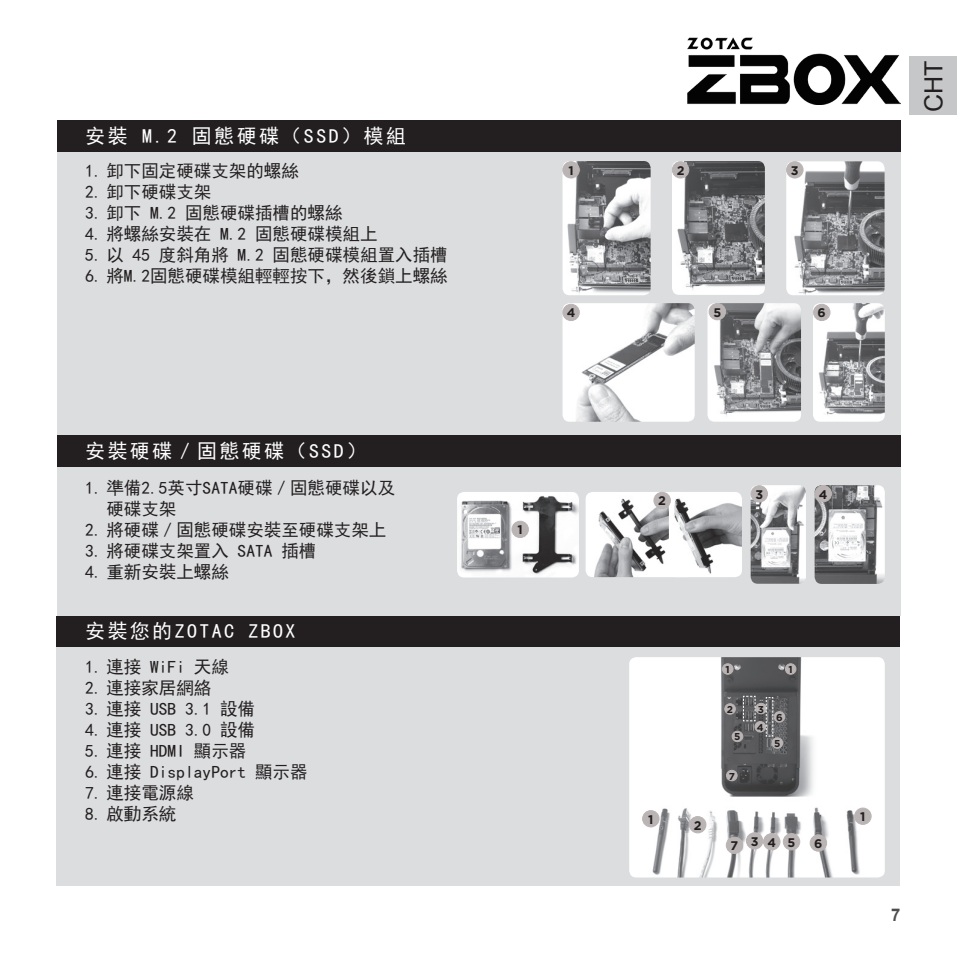
<style>
.page{position:relative;width:957px;height:957px;background:#fff}
.page>*{position:absolute;margin:0;border:0;box-sizing:border-box;transform-origin:0 0}
.t1{font:25px "Arial";color:#231f20}
.t2{font:20px "Sim Hei";letter-spacing:.12em;color:#fff}
.t3{font:17.5px/21px "Sim Hei";color:#231f20}
.t4{font:700 17.5px "Arial";color:#4c4d4f;scale:.95 1}
.t5{font:700 12.5px "Gotham";color:#231f20}
.t6{font:700 10px/18.2px "Gotham";color:#231f20}
</style>
<div class="page">
<div style="left:57px;top:616px;width:843px;height:32px;background:#231f20"></div>
<div style="left:57px;top:120px;width:843px;height:32px;background:#231f20"></div>
<div style="left:57px;top:435px;width:843px;height:32px;background:#231f20"></div>
<div style="left:57px;top:648px;width:843px;height:238px;background:#dcdddf"></div>
<div style="left:57px;top:152px;width:843px;height:283px;background:#dcdddf"></div>
<div style="left:57px;top:467px;width:843px;height:149px;background:#dcdddf"></div>
<img style="left:688px;top:38px;width:212px;height:66px">
<div style="left:910px;top:57px;width:47px;height:58px;background:#c6c7c8"></div>
<img style="left:562px;top:161px;width:88px;height:134px">
<img style="left:672px;top:161px;width:93px;height:134px">
<img style="left:786px;top:161px;width:98px;height:134px">
<img style="left:562px;top:303px;width:132px;height:119px">
<img style="left:707px;top:303px;width:94px;height:119px">
<img style="left:813px;top:303px;width:72px;height:119px">
<div style="left:563px;top:162px;width:16px;height:16px;background:#bab5b4;border-radius:50%"></div>
<div style="left:562px;top:161px;width:17px;height:17px;border:1px solid #bab5b4;border-radius:50%"></div>
<div style="left:672px;top:162px;width:17px;height:16px;background:#bab5b4;border-radius:50%"></div>
<div style="left:672px;top:161px;width:17px;height:17px;border:1px solid #bab5b4;border-radius:50%"></div>
<div style="left:786px;top:162px;width:17px;height:16px;background:#bab5b4;border-radius:50%"></div>
<div style="left:786px;top:161px;width:17px;height:17px;border:1px solid #bab5b4;border-radius:50%"></div>
<div style="left:563px;top:304px;width:16px;height:16px;background:#bab5b4;border-radius:50%"></div>
<div style="left:562px;top:304px;width:17px;height:17px;border:1px solid #bab5b4;border-radius:50%"></div>
<div style="left:709px;top:303px;width:16px;height:17px;background:#bab5b4;border-radius:50%"></div>
<div style="left:709px;top:303px;width:17px;height:17px;border:1px solid #bab5b4;border-radius:50%"></div>
<div style="left:813px;top:304px;width:17px;height:16px;background:#bab5b4;border-radius:50%"></div>
<div style="left:813px;top:304px;width:17px;height:17px;border:1px solid #bab5b4;border-radius:50%"></div>
<img style="left:814px;top:485px;width:71px;height:99px">
<img style="left:750px;top:485px;width:56px;height:99px">
<img style="left:457px;top:492px;width:122px;height:85px">
<img style="left:585px;top:492px;width:84px;height:85px">
<img style="left:669px;top:492px;width:73px;height:85px">
<div style="left:512px;top:521px;width:16px;height:16px;background:#bab5b4;border-radius:50%"></div>
<div style="left:511px;top:521px;width:18px;height:17px;border:1px solid #bab5b4;border-radius:50%"></div>
<div style="left:654px;top:492px;width:16px;height:16px;background:#bab5b4;border-radius:50%"></div>
<div style="left:653px;top:492px;width:18px;height:17px;border:1px solid #bab5b4;border-radius:50%"></div>
<div style="left:751px;top:486px;width:16px;height:16px;background:#bab5b4;border-radius:50%"></div>
<div style="left:750px;top:485px;width:18px;height:17px;border:1px solid #bab5b4;border-radius:50%"></div>
<div style="left:815px;top:485px;width:16px;height:17px;background:#bab5b4;border-radius:50%"></div>
<div style="left:814px;top:485px;width:18px;height:17px;border:1px solid #bab5b4;border-radius:50%"></div>
<img style="left:629px;top:657px;width:256px;height:220px">
<div style="left:722px;top:664px;width:11px;height:10px;background:#bab5b4;border-radius:50%"></div>
<div style="left:722px;top:663px;width:11px;height:11px;border:1px solid #bab5b4;border-radius:50%"></div>
<div style="left:642px;top:810px;width:17px;height:17px;background:#bab5b4;border-radius:50%"></div>
<div style="left:642px;top:810px;width:17px;height:17px;border:1px solid #bab5b4;border-radius:50%"></div>
<div style="left:689px;top:816px;width:17px;height:17px;background:#bab5b4;border-radius:50%"></div>
<div style="left:689px;top:816px;width:17px;height:17px;border:1px solid #bab5b4;border-radius:50%"></div>
<div style="left:785px;top:664px;width:11px;height:10px;background:#bab5b4;border-radius:50%"></div>
<div style="left:785px;top:663px;width:11px;height:11px;border:1px solid #bab5b4;border-radius:50%"></div>
<div style="left:725px;top:704px;width:10px;height:10px;background:#bab5b4;border-radius:50%"></div>
<div style="left:724px;top:703px;width:11px;height:11px;border:1px solid #bab5b4;border-radius:50%"></div>
<div style="left:756px;top:703px;width:10px;height:11px;background:#bab5b4;border-radius:50%"></div>
<div style="left:755px;top:703px;width:11px;height:11px;border:1px solid #bab5b4;border-radius:50%"></div>
<svg style="left:743px;top:695px;width:13px;height:26px"></svg>
<div style="left:755px;top:721px;width:10px;height:11px;background:#bab5b4;border-radius:50%"></div>
<div style="left:754px;top:721px;width:12px;height:11px;border:1px solid #bab5b4;border-radius:50%"></div>
<div style="left:732px;top:731px;width:11px;height:10px;background:#bab5b4;border-radius:50%"></div>
<div style="left:732px;top:731px;width:11px;height:11px;border:1px solid #bab5b4;border-radius:50%"></div>
<div style="left:774px;top:711px;width:10px;height:11px;background:#bab5b4;border-radius:50%"></div>
<div style="left:774px;top:711px;width:11px;height:11px;border:1px solid #bab5b4;border-radius:50%"></div>
<svg style="left:765px;top:697px;width:8px;height:40px"></svg>
<div style="left:772px;top:738px;width:10px;height:10px;background:#bab5b4;border-radius:50%"></div>
<div style="left:771px;top:737px;width:12px;height:11px;border:1px solid #bab5b4;border-radius:50%"></div>
<div style="left:746px;top:832px;width:17px;height:17px;background:#bab5b4;border-radius:50%"></div>
<div style="left:746px;top:832px;width:17px;height:17px;border:1px solid #bab5b4;border-radius:50%"></div>
<div style="left:783px;top:833px;width:17px;height:17px;background:#bab5b4;border-radius:50%"></div>
<div style="left:783px;top:833px;width:17px;height:17px;border:1px solid #bab5b4;border-radius:50%"></div>
<div style="left:810px;top:835px;width:16px;height:16px;background:#bab5b4;border-radius:50%"></div>
<div style="left:810px;top:834px;width:17px;height:17px;border:1px solid #bab5b4;border-radius:50%"></div>
<div style="left:854px;top:808px;width:17px;height:16px;background:#bab5b4;border-radius:50%"></div>
<div style="left:854px;top:807px;width:17px;height:17px;border:1px solid #bab5b4;border-radius:50%"></div>
<div style="left:726px;top:837px;width:17px;height:16px;background:#bab5b4;border-radius:50%"></div>
<div style="left:726px;top:837px;width:17px;height:17px;border:1px solid #bab5b4;border-radius:50%"></div>
<div style="left:726px;top:770px;width:11px;height:11px;background:#bab5b4;border-radius:50%"></div>
<div style="left:726px;top:770px;width:11px;height:11px;border:1px solid #bab5b4;border-radius:50%"></div>
<div style="left:763px;top:833px;width:17px;height:17px;background:#bab5b4;border-radius:50%"></div>
<div style="left:763px;top:833px;width:17px;height:17px;border:1px solid #bab5b4;border-radius:50%"></div>
<p class="t2" style="left:85px;top:126px;width:322px">安裝 M.2 固態硬碟（SSD）模組</p>
<p class="t3" style="left:85px;top:160px;width:215px">1. 卸下固定硬碟支架的螺絲</p>
<p class="t3" style="left:85px;top:181px;width:128px">2. 卸下硬碟支架</p>
<p class="t3" style="left:85px;top:202px;width:259px">3. 卸下 M.2 固態硬碟插槽的螺絲</p>
<p class="t3" style="left:85px;top:223px;width:294px">4. 將螺絲安裝在 M.2 固態硬碟模組上</p>
<p class="t3" style="left:85px;top:244px;width:364px">5. 以 45 度斜角將 M.2 固態硬碟模組置入插槽</p>
<p class="t3" style="left:85px;top:265px;width:364px">6. 將M.2固態硬碟模組輕輕按下，然後鎖上螺絲</p>
<p class="t2" style="left:85px;top:441px;width:283px">安裝硬碟／固態硬碟（SSD）</p>
<p class="t3" style="left:106px;top:477px;width:290px;text-indent:-21px">1. 準備2.5英寸SATA硬碟／固態硬碟以及硬碟支架</p>
<p class="t3" style="left:85px;top:519px;width:303px">2. 將硬碟／固態硬碟安裝至硬碟支架上</p>
<p class="t3" style="left:85px;top:540px;width:233px">3. 將硬碟支架置入 SATA 插槽</p>
<p class="t3" style="left:85px;top:561px;width:145px">4. 重新安裝上螺絲</p>
<p class="t2" style="left:85px;top:621px;width:212px">安裝您的ZOTAC ZBOX</p>
<p class="t3" style="left:85px;top:656px;width:145px">1. 連接 WiFi 天線</p>
<p class="t3" style="left:85px;top:677px;width:128px">2. 連接家居網絡</p>
<p class="t3" style="left:85px;top:698px;width:172px">3. 連接 USB 3.1 設備</p>
<p class="t3" style="left:85px;top:719px;width:172px">4. 連接 USB 3.0 設備</p>
<p class="t3" style="left:85px;top:740px;width:163px">5. 連接 HDMI 顯示器</p>
<p class="t3" style="left:85px;top:761px;width:224px">6. 連接 DisplayPort 顯示器</p>
<p class="t3" style="left:85px;top:782px;width:110px">7. 連接電源線</p>
<p class="t3" style="left:85px;top:803px;width:93px">8. 啟動系統</p>
<p class="t5" style="left:568px;top:162px;width:7px">1</p>
<p class="t5" style="left:676px;top:162px;width:9px">2</p>
<p class="t5" style="left:791px;top:162px;width:9px">3</p>
<p class="t5" style="left:567px;top:305px;width:10px">4</p>
<p class="t5" style="left:713px;top:304px;width:9px">5</p>
<p class="t5" style="left:817px;top:305px;width:10px">6</p>
<h1 class="t1" style="left:917px;top:112px;width:53px;rotate:-90deg">CHT</h1>
<p class="t5" style="left:517px;top:522px;width:7px">1</p>
<p class="t5" style="left:658px;top:493px;width:9px">2</p>
<p class="t5" style="left:755px;top:486px;width:9px">3</p>
<p class="t5" style="left:819px;top:486px;width:10px">4</p>
<p class="t5" style="left:648px;top:811px;width:7px">1</p>
<p class="t5" style="left:694px;top:817px;width:9px">2</p>
<p class="t6" style="left:725px;top:660px;width:6px">1</p>
<p class="t6" style="left:788px;top:660px;width:6px">1</p>
<p class="t6" style="left:727px;top:700px;width:8px">2</p>
<p class="t6" style="left:757px;top:700px;width:9px">3<br>4</p>
<p class="t6" style="left:734px;top:728px;width:8px">5</p>
<p class="t6" style="left:728px;top:767px;width:8px">7</p>
<p class="t6" style="left:776px;top:708px;width:8px">6</p>
<p class="t6" style="left:774px;top:734px;width:8px">5</p>
<p class="t5" style="left:730px;top:837px;width:9px">7</p>
<p class="t5" style="left:751px;top:833px;width:9px">3</p>
<p class="t5" style="left:787px;top:834px;width:9px">5</p>
<p class="t5" style="left:814px;top:835px;width:10px">6</p>
<p class="t5" style="left:767px;top:834px;width:10px">4</p>
<p class="t5" style="left:860px;top:808px;width:7px">1</p>
<p class="t4" style="left:891px;top:903px;width:11px">7</p>
</div>
